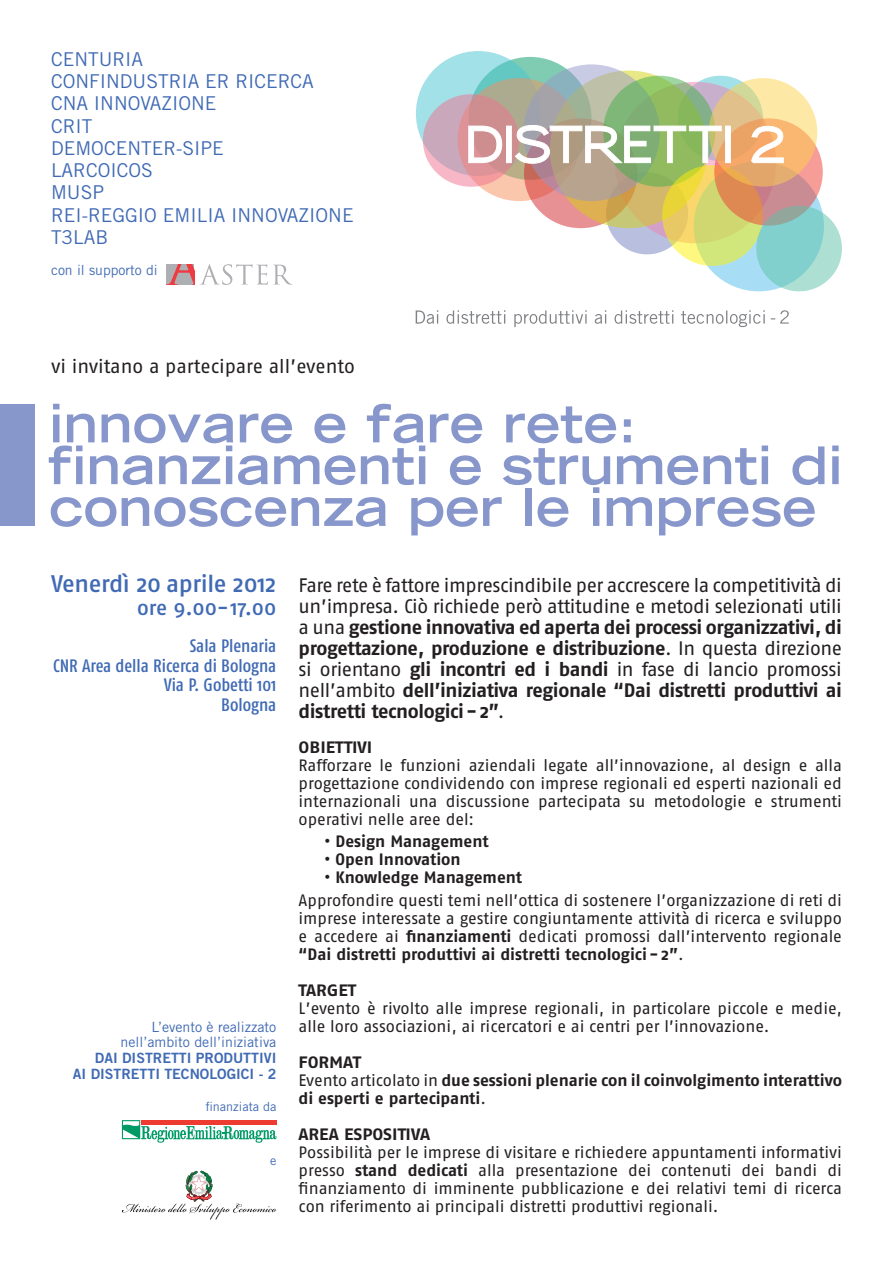
<style>
.page{position:relative;width:893px;height:1263px;background:#fff}
.page>*{position:absolute;margin:0;border:0;box-sizing:border-box;transform-origin:0 0}
.t1{font:700 expanded 51.9px/41.7px "Trade Gothic LT";color:#8796cb}
.t2{font:24px "Fago No Med";letter-spacing:-.015em;color:#406ab4}
.t3{font:21px "Fago No Med";color:#406ab4}
.t4{font:19.5px/21px "Fago No";letter-spacing:-.02em;color:#231f20;text-align:justify}
.t5{font:19.05px "Trade Gothic LT";color:#406ab4}
.t6{font:18px "Fago Co Med";color:#406ab4}
.t7{font:16.5px/18px "Fago No";letter-spacing:-.005em;color:#231f20;text-align:justify}
.t8{font:700 16.5px/18px "Fago No";letter-spacing:-.005em;color:#231f20}
.t9{font:700 16.5px "Fago Ex";color:#231f20}
.t10{font:14.25px "Trade Gothic LT Bold Two";color:#406ab4}
.t11{font:14.25px "Trade Gothic LT";color:#406ab4}
.t12{font:13.95px "Trade Gothic LT";color:#406ab4}
.t13{font:12.6px "Trade Gothic LT";color:#406ab4}
.s1{font-weight:700}
.s2{font-weight:400}
</style>
<div class="page">
<svg style="left:166px;top:264px;width:28px;height:21px"></svg>
<svg style="left:200px;top:264px;width:93px;height:21px"></svg>
<div style="left:0;top:404px;width:34px;height:122px;background:#8796cb"></div>
<svg style="left:416px;top:310px;width:373px;height:17px"></svg>
<svg style="left:678px;top:76px;width:85px;height:85px"></svg>
<div style="left:468px;top:57px;width:123px;height:123px;background:#80ccb3;border-radius:50%"></div>
<svg style="left:416px;top:51px;width:125px;height:125px;background:#97dce0"></svg>
<svg style="left:458px;top:78px;width:123px;height:123px;background:#c6b498"></svg>
<svg style="left:423px;top:94px;width:96px;height:93px;background:#d4a0ac"></svg>
<div style="left:606px;top:172px;width:82px;height:82px;background:#b9c0df;border-radius:50%"></div>
<svg style="left:615px;top:82px;width:161px;height:161px"></svg>
<svg style="left:524px;top:118px;width:113px;height:110px;background:#e38785"></svg>
<svg style="left:550px;top:71px;width:157px;height:157px;background:#d3b764"></svg>
<svg style="left:523px;top:64px;width:137px;height:137px;background:#b0aba0"></svg>
<svg style="left:603px;top:76px;width:112px;height:111px;background:#88b66c"></svg>
<div style="left:694px;top:161px;width:130px;height:130px;background:#a7def5;border-radius:50%"></div>
<svg style="left:662px;top:165px;width:101px;height:101px;background:#dedb68"></svg>
<svg style="left:714px;top:118px;width:109px;height:108px;background:#da8e77"></svg>
<svg style="left:709px;top:78px;width:108px;height:109px;background:#efc888"></svg>
<svg style="left:756px;top:206px;width:86px;height:85px;background:#8fd1ca"></svg>
<svg style="left:468px;top:125px;width:316px;height:39px"></svg>
<svg style="left:122px;top:1120px;width:154px;height:23px"></svg>
<svg style="left:122px;top:1170px;width:154px;height:50px"></svg>
<p class="t5" style="left:51px;top:48px;width:94px">CENTURIA</p>
<p class="t5" style="left:51px;top:70px;width:264px">CONFINDUSTRIA ER RICERCA</p>
<p class="t5" style="left:51px;top:92px;width:167px">CNA INNOVAZIONE</p>
<p class="t5" style="left:51px;top:114px;width:43px">CRIT</p>
<p class="t5" style="left:51px;top:137px;width:174px">DEMOCENTER-SIPE</p>
<p class="t5" style="left:51px;top:159px;width:103px">LARCOICOS</p>
<p class="t5" style="left:51px;top:181px;width:54px">MUSP</p>
<p class="t5" style="left:51px;top:203px;width:304px">REI-REGGIO EMILIA INNOVAZIONE</p>
<p class="t5" style="left:51px;top:226px;width:59px">T3LAB</p>
<p class="t12" style="left:51px;top:262px;width:108px">con il supporto di</p>
<p class="t4" style="left:51px;top:355px;width:305px">vi invitano a partecipare all’evento</p>
<p class="t1" style="left:49px;top:402px;width:589px">innovare e fare rete:</p>
<p class="t1" style="left:49px;top:443px;width:795px">finanziamenti e strumenti di conoscenza per le imprese</p>
<p class="t2" style="left:51px;top:570px;width:227px">Venerdì 20 aprile 2012</p>
<p class="t3" style="left:137px;top:595px;width:141px">ore 9.00-17.00</p>
<p class="t6" style="left:190px;top:635px;width:88px">Sala Plenaria</p>
<p class="t6" style="left:53px;top:655px;width:225px">CNR Area della Ricerca di Bologna</p>
<p class="t6" style="left:164px;top:674px;width:114px">Via P. Gobetti 101</p>
<p class="t6" style="left:221px;top:694px;width:57px">Bologna</p>
<p class="t11" style="left:152px;top:1018px;width:126px">L’evento è realizzato</p>
<p class="t11" style="left:121px;top:1034px;width:157px">nell’ambito dell’iniziativa</p>
<p class="t10" style="left:95px;top:1049px;width:183px">DAI DISTRETTI PRODUTTIVI</p>
<p class="t10" style="left:73px;top:1065px;width:205px">AI DISTRETTI TECNOLOGICI - 2</p>
<p class="t13" style="left:206px;top:1099px;width:72px">finanziata da</p>
<p class="t13" style="left:270px;top:1153px;width:8px">e</p>
<p class="t4" style="left:299px;top:575px;width:545px">Fare rete è fattore imprescindibile per accrescere la competitività di un’impresa. Ciò richiede però attitudine e metodi selezionati utili a una <span class="s1">gestione innovativa ed aperta dei processi organizzativi, di progettazione, produzione e distribuzione</span>. In questa direzione si orientano <span class="s1">gli incontri ed i bandi</span> in fase di lancio promossi nell’ambito <span class="s1">dell’iniziativa regionale “Dai distretti produttivi ai distretti tecnologici - 2”</span>.</p>
<p class="t9" style="left:299px;top:737px;width:75px">OBIETTIVI</p>
<p class="t7" style="left:299px;top:756px;width:545px">Rafforzare le funzioni aziendali legate all’innovazione, al design e alla progettazione condividendo con imprese regionali ed esperti nazionali ed internazionali una discussione partecipata su metodologie e strumenti operativi nelle aree del:</p>
<p class="t8" style="left:324px;top:832px;width:166px">• Design Management</p>
<p class="t8" style="left:324px;top:850px;width:138px">• Open Innovation</p>
<p class="t8" style="left:324px;top:868px;width:199px">• Knowledge Management</p>
<p class="t7" style="left:299px;top:891px;width:545px">Approfondire questi temi nell’ottica di sostenere l’organizzazione di reti di imprese interessate a gestire congiuntamente attività di ricerca e sviluppo e accedere ai <span class="s1">finanziamenti</span> dedicati promossi dall’intervento regionale <span class="s1">“Dai distretti produttivi ai distretti tecnologici - 2”</span>.</p>
<p class="t9" style="left:299px;top:980px;width:59px">TARGET</p>
<p class="t7" style="left:299px;top:999px;width:545px">L’evento è rivolto alle imprese regionali, in particolare piccole e medie, alle loro associazioni, ai ricercatori e ai centri per l’innovazione.</p>
<p class="t9" style="left:299px;top:1052px;width:64px">FORMAT</p>
<p class="t8" style="left:299px;top:1071px;width:545px"><span class="s2">Evento articolato in</span> due sessioni plenarie con il coinvolgimento interattivo di esperti e partecipanti<span class="s2">.</span></p>
<p class="t9" style="left:299px;top:1124px;width:133px">AREA ESPOSITIVA</p>
<p class="t7" style="left:299px;top:1143px;width:545px">Possibilità per le imprese di visitare e richiedere appuntamenti informativi presso <span class="s1">stand dedicati</span> alla presentazione dei contenuti dei bandi di finanziamento di imminente pubblicazione e dei relativi temi di ricerca con riferimento ai principali distretti produttivi regionali.</p>
</div>
